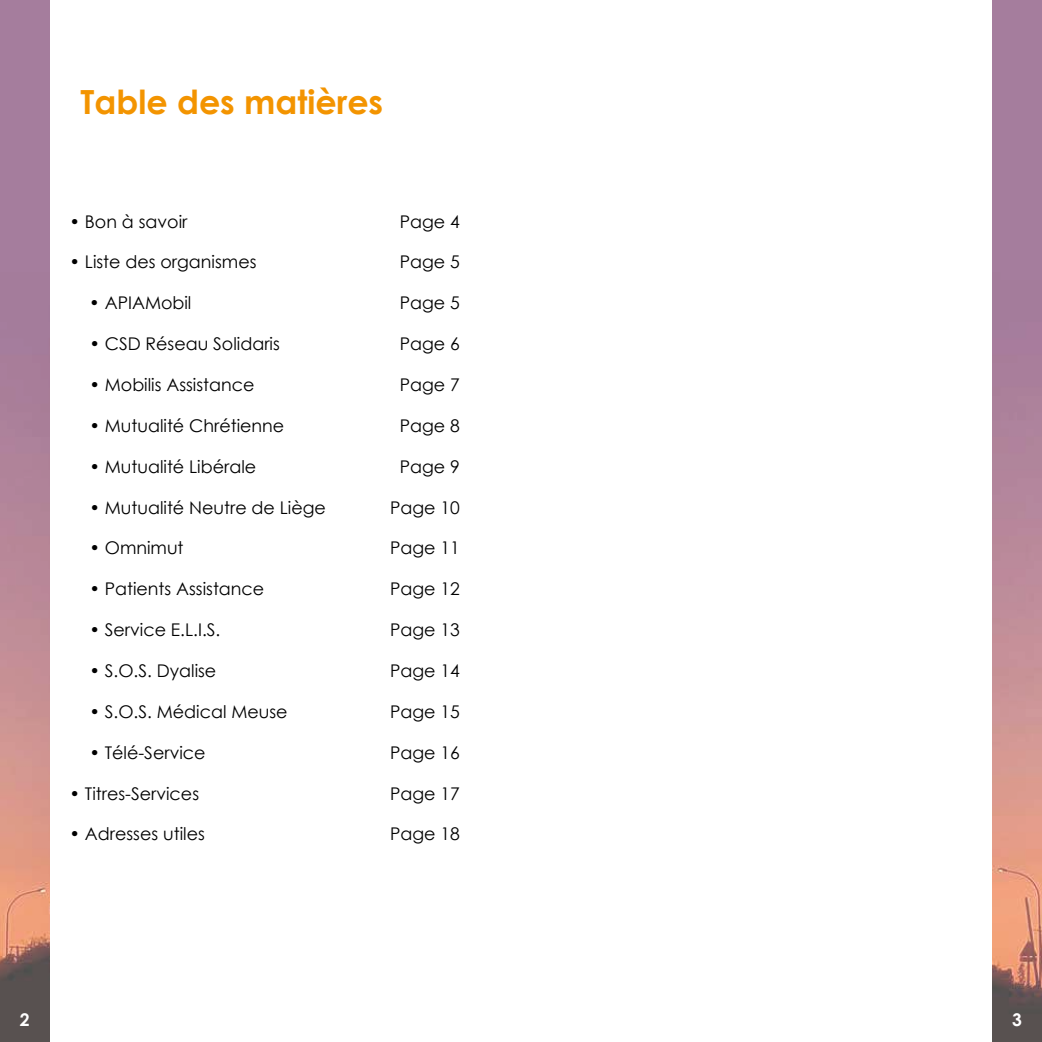
<style>
.page{position:relative;width:1042px;height:1042px;background:#fff}
.page>*{position:absolute;margin:0;border:0;box-sizing:border-box;transform-origin:0 0}
.t1{font:700 33.25px "Century Gothic";color:#f39400}
.t2{font:17.5px "Century Gothic";color:#000}
.t3{font:700 17.5px "Century Gothic";color:#fff}
</style>
<div class="page">
<img style="left:0;top:0;width:50px;height:1042px">
<img style="left:992px;top:0;width:50px;height:1042px">
<h1 class="t1" style="left:81px;top:77px;width:304px">Table des matières</h1>
<p class="t2" style="left:69px;top:209px;width:119px">• Bon à savoir</p>
<p class="t2" style="left:400px;top:209px;width:62px">Page 4</p>
<p class="t2" style="left:69px;top:250px;width:188px">• Liste des organismes</p>
<p class="t2" style="left:400px;top:250px;width:62px">Page 5</p>
<p class="t2" style="left:89px;top:291px;width:104px">• APIAMobil</p>
<p class="t2" style="left:400px;top:291px;width:62px">Page 5</p>
<p class="t2" style="left:89px;top:332px;width:192px">• CSD Réseau Solidaris</p>
<p class="t2" style="left:400px;top:332px;width:62px">Page 6</p>
<p class="t2" style="left:89px;top:372px;width:167px">• Mobilis Assistance</p>
<p class="t2" style="left:400px;top:372px;width:62px">Page 7</p>
<p class="t2" style="left:89px;top:413px;width:196px">• Mutualité Chrétienne</p>
<p class="t2" style="left:400px;top:413px;width:62px">Page 8</p>
<p class="t2" style="left:89px;top:454px;width:168px">• Mutualité Libérale</p>
<p class="t2" style="left:400px;top:454px;width:62px">Page 9</p>
<p class="t2" style="left:89px;top:495px;width:238px">• Mutualité Neutre de Liège</p>
<p class="t2" style="left:390px;top:495px;width:71px">Page 10</p>
<p class="t2" style="left:89px;top:536px;width:96px">• Omnimut</p>
<p class="t2" style="left:390px;top:536px;width:71px">Page 11</p>
<p class="t2" style="left:89px;top:577px;width:176px">• Patients Assistance</p>
<p class="t2" style="left:390px;top:577px;width:71px">Page 12</p>
<p class="t2" style="left:89px;top:617px;width:133px">• Service E.L.I.S.</p>
<p class="t2" style="left:390px;top:617px;width:71px">Page 13</p>
<p class="t2" style="left:89px;top:658px;width:128px">• S.O.S. Dyalise</p>
<p class="t2" style="left:390px;top:658px;width:71px">Page 14</p>
<p class="t2" style="left:89px;top:699px;width:200px">• S.O.S. Médical Meuse</p>
<p class="t2" style="left:390px;top:699px;width:71px">Page 15</p>
<p class="t2" style="left:89px;top:740px;width:118px">• Télé-Service</p>
<p class="t2" style="left:390px;top:740px;width:71px">Page 16</p>
<p class="t2" style="left:69px;top:781px;width:131px">• Titres-Services</p>
<p class="t2" style="left:390px;top:781px;width:71px">Page 17</p>
<p class="t2" style="left:69px;top:822px;width:137px">• Adresses utiles</p>
<p class="t2" style="left:390px;top:822px;width:71px">Page 18</p>
<p class="t3" style="left:20px;top:1006px;width:11px">2</p>
<p class="t3" style="left:1012px;top:1006px;width:11px">3</p>
</div>
